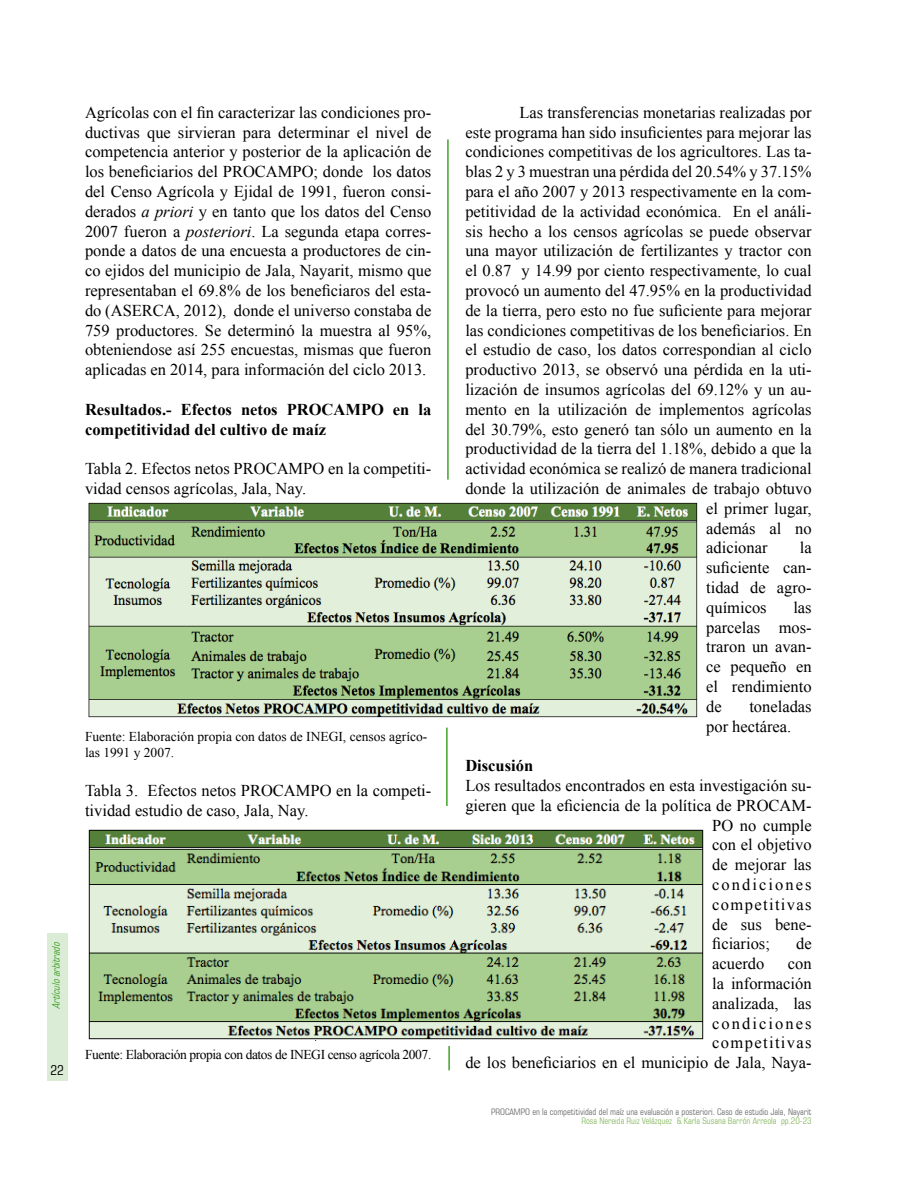
<style>
.page{position:relative;width:918px;height:1188px;background:#fff}
.page>*{position:absolute;margin:0;border:0;box-sizing:border-box;transform-origin:0 0}
.t1{font:16.5px/19.8px "Times New Roman";color:#000;text-align:justify}
.t2{font:700 16.5px/19.8px "Times New Roman";color:#000}
.t3{font:16.5px "Times New Roman";letter-spacing:.085em;color:#000}
.t4{font:16.5px "Times New Roman";letter-spacing:.125em;color:#000}
.t5{font:13.5px/16.2px "Times New Roman";color:#000}
.t6{font:13.5px "Times New Roman";letter-spacing:-.03em;color:#000}
.t7{font:condensed 13.5px "Square 721 BT";color:#000}
.t8{font:italic condensed 10.5px "Square 721 BT";color:#44a12b}
.t9{font:condensed 9px "Square 721 BT";color:#707172}
.t10{font:condensed 9px "Square 721 BT";color:#8dbc6a}
.s1{font-style:italic}
</style>
<div class="page">
<div style="left:47px;top:934px;width:21px;height:147px;background:#daecd5"></div>
<hr style="left:447px;top:139px;width:2px;height:341px;background:#44a12b">
<hr style="left:446px;top:728px;width:2px;height:78px;background:#44a12b">
<hr style="left:448px;top:1046px;width:2px;height:24px;background:#44a12b">
<img style="left:88px;top:502px;width:610px;height:216px">
<img style="left:88px;top:829px;width:616px;height:212px">
<p class="t1" style="left:85px;top:102px;width:348px">Agrícolas con el fin caracterizar las condiciones pro&shy;ductivas que sirvieran para determinar el nivel de competencia anterior y posterior de la aplicación de los beneficiarios del PROCAMPO; donde los datos del Censo Agrícola y Ejidal de 1991, fueron consi&shy;derados <span class="s1">a priori</span> y en tanto que los datos del Censo 2007 fueron a <span class="s1">posteriori</span>. La segunda etapa corres&shy;ponde a datos de una encuesta a productores de cin&shy;co ejidos del municipio de Jala, Nayarit, mismo que representaban el 69.8% de los beneficiaros del esta&shy;do (ASERCA, 2012), donde el universo constaba de 759 productores. Se determinó la muestra al 95%, obteniendose así 255 encuestas, mismas que fueron aplicadas en 2014, para información del ciclo 2013.</p>
<p class="t2" style="left:85px;top:399px;width:348px">Resultados.- Efectos netos PROCAMPO en la competitividad del cultivo de maíz</p>
<p class="t1" style="left:85px;top:458px;width:348px">Tabla 2. Efectos netos PROCAMPO en la competiti&shy;vidad censos agrícolas, Jala, Nay.</p>
<p class="t5" style="left:85px;top:728px;width:344px">Fuente: Elaboración propia con datos de INEGI, censos agríco&shy;las 1991 y 2007.</p>
<p class="t1" style="left:85px;top:781px;width:348px">Tabla 3. Efectos netos PROCAMPO en la competi&shy;tividad estudio de caso, Jala, Nay.</p>
<p class="t8" style="left:50px;top:1009px;width:71px;rotate:-90deg">Artículoarbitrado</p>
<p class="t7" style="left:50px;top:1062px;width:15px">22</p>
<p class="t6" style="left:85px;top:1046px;width:348px">Fuente: Elaboración propia con datos de INEGI censo agrícola 2007.</p>
<p class="t1" style="left:519px;top:102px;width:294px">Las transferencias monetarias realizadas por</p>
<p class="t1" style="left:465px;top:122px;width:348px">este programa han sido insuficientes para mejorar las</p>
<p class="t1" style="left:465px;top:142px;width:348px">condiciones competitivas de los agricultores. Las ta-</p>
<p class="t1" style="left:465px;top:161px;width:348px">blas 2 y 3 muestran una pérdida del 20.54% y 37.15%</p>
<p class="t1" style="left:465px;top:181px;width:348px">para el año 2007 y 2013 respectivamente en la com-</p>
<p class="t1" style="left:465px;top:201px;width:348px">petitividad de la actividad económica. En el análi-</p>
<p class="t1" style="left:465px;top:221px;width:348px">sis hecho a los censos agrícolas se puede observar</p>
<p class="t1" style="left:465px;top:241px;width:348px">una mayor utilización de fertilizantes y tractor con</p>
<p class="t1" style="left:465px;top:260px;width:348px">el 0.87 y 14.99 por ciento respectivamente, lo cual</p>
<p class="t1" style="left:465px;top:280px;width:348px">provocó un aumento del 47.95% en la productividad</p>
<p class="t1" style="left:465px;top:300px;width:348px">de la tierra, pero esto no fue suficiente para mejorar</p>
<p class="t1" style="left:465px;top:320px;width:348px">las condiciones competitivas de los beneficiarios. En</p>
<p class="t1" style="left:465px;top:340px;width:348px">el estudio de caso, los datos correspondian al ciclo</p>
<p class="t1" style="left:465px;top:359px;width:348px">productivo 2013, se observó una pérdida en la uti-</p>
<p class="t1" style="left:465px;top:379px;width:348px">lización de insumos agrícolas del 69.12% y un au-</p>
<p class="t1" style="left:465px;top:399px;width:348px">mento en la utilización de implementos agrícolas</p>
<p class="t1" style="left:465px;top:419px;width:348px">del 30.79%, esto generó tan sólo un aumento en la</p>
<p class="t1" style="left:465px;top:439px;width:348px">productividad de la tierra del 1.18%, debido a que la</p>
<p class="t1" style="left:465px;top:458px;width:348px">actividad económica se realizó de manera tradicional</p>
<p class="t1" style="left:465px;top:478px;width:348px">donde la utilización de animales de trabajo obtuvo</p>
<p class="t1" style="left:706px;top:498px;width:107px">el primer lugar,</p>
<p class="t1" style="left:706px;top:518px;width:107px">además al no</p>
<p class="t1" style="left:706px;top:538px;width:63px">adicionar</p>
<p class="t1" style="left:706px;top:538px;width:107px;text-indent:94px">la suficiente can&shy;tidad de agro&shy;químicos</p>
<p class="t1" style="left:706px;top:597px;width:107px;text-indent:87px">las parcelas mos&shy;traron un avan&shy;ce pequeño en el rendimiento de</p>
<p class="t1" style="left:706px;top:696px;width:107px;text-indent:43px">toneladas por hectárea.</p>
<p class="t2" style="left:465px;top:755px;width:69px">Discusión</p>
<p class="t1" style="left:465px;top:775px;width:348px">Los resultados encontrados en esta investigación su-</p>
<p class="t1" style="left:465px;top:795px;width:348px">gieren que la eficiencia de la política de PROCAM-</p>
<p class="t1" style="left:712px;top:815px;width:101px">PO no cumple</p>
<p class="t1" style="left:712px;top:835px;width:101px">con el objetivo</p>
<p class="t1" style="left:712px;top:854px;width:101px">de mejorar las</p>
<p class="t4" style="left:712px;top:873px;width:101px">condiciones</p>
<p class="t3" style="left:712px;top:893px;width:101px">competitivas</p>
<p class="t1" style="left:712px;top:914px;width:101px">de sus bene-</p>
<p class="t1" style="left:712px;top:934px;width:59px">ficiarios;</p>
<p class="t1" style="left:796px;top:934px;width:17px">de</p>
<p class="t1" style="left:712px;top:953px;width:54px">acuerdo</p>
<p class="t1" style="left:465px;top:953px;width:348px;text-align:right">con<br>la información<br>analizada, las<br>condiciones<br>competitivas<br>de los beneficiarios en el municipio de Jala, Naya-</p>
<p class="t9" style="left:491px;top:1106px;width:322px">PROCAMPO en la competitividad del maíz una evaluación a posteriori. Caso de estudio Jala, Nayarit</p>
<p class="t10" style="left:581px;top:1115px;width:232px">Rosa Nereida Ruiz Velázquez &amp; Karla Susana Barrón Arreola pp.20-23</p>
</div>
